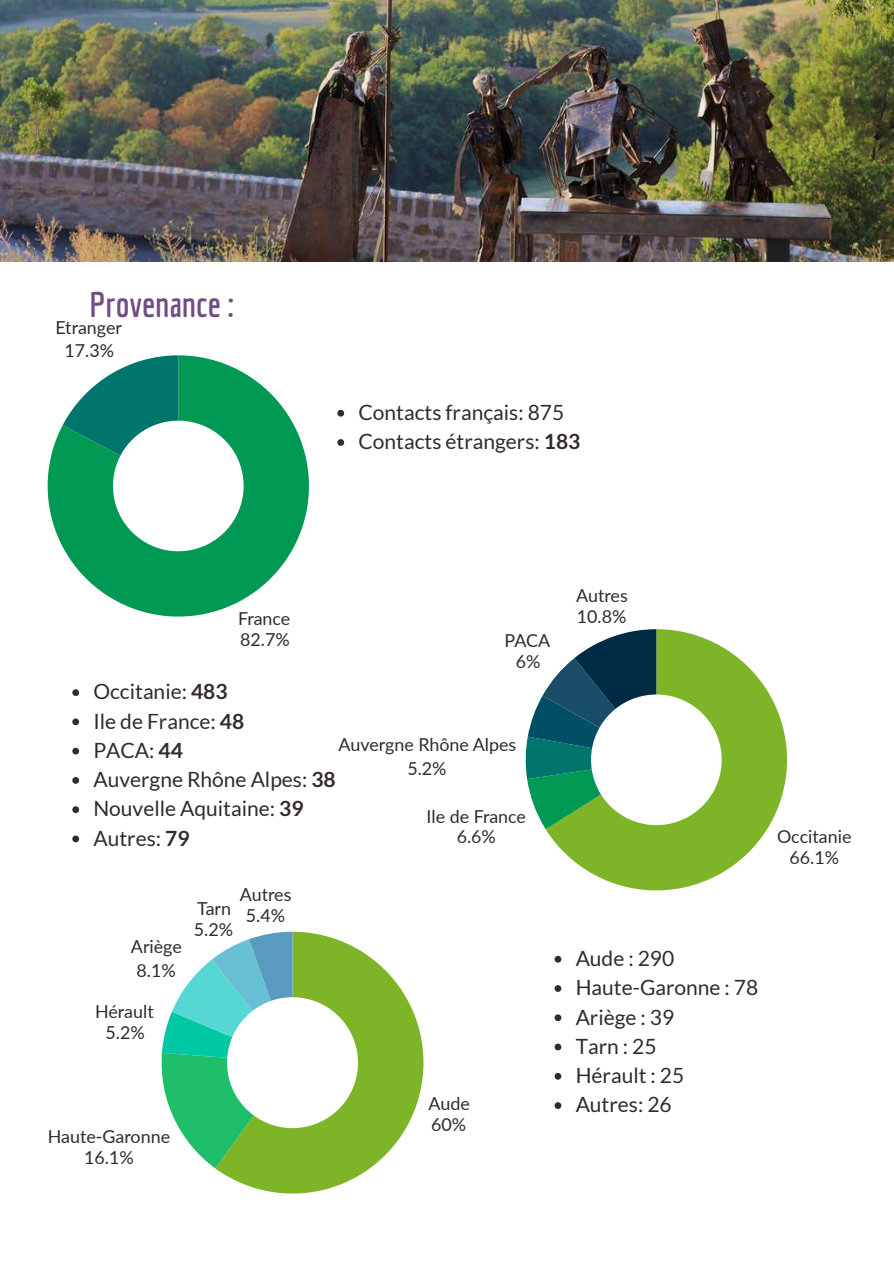
<style>
.page{position:relative;width:894px;height:1264px;background:#fff}
.page>*{position:absolute;margin:0;border:0;box-sizing:border-box;transform-origin:0 0}
.t1{font:700 34.5px "Economica";color:#704e85}
.t2{font:21px/29.2px "Lato";color:#322b29}
.t3{font:17.85px/20.7px "Lato";color:#322b29;text-align:center}
.s1{font-weight:700}
</style>
<div class="page">
<svg style="left:337px;top:410px;width:7px;height:6px"></svg>
<svg style="left:337px;top:439px;width:7px;height:7px"></svg>
<svg style="left:48px;top:355px;width:261px;height:261px;fill:#009954"></svg>
<svg style="left:63px;top:355px;width:115px;height:100px"></svg>
<img style="left:0;top:0;width:893px;height:261px">
<svg style="left:545px;top:629px;width:241px;height:261px;fill:#7eb528"></svg>
<svg style="left:525px;top:629px;width:131px;height:200px"></svg>
<svg style="left:72px;top:689px;width:7px;height:7px"></svg>
<svg style="left:72px;top:718px;width:7px;height:7px"></svg>
<svg style="left:72px;top:747px;width:7px;height:7px"></svg>
<svg style="left:72px;top:777px;width:7px;height:6px"></svg>
<svg style="left:72px;top:806px;width:7px;height:7px"></svg>
<svg style="left:72px;top:835px;width:7px;height:7px"></svg>
<svg style="left:215px;top:931px;width:208px;height:262px;fill:#7eb528"></svg>
<svg style="left:161px;top:931px;width:131px;height:237px"></svg>
<svg style="left:554px;top:955px;width:7px;height:7px"></svg>
<svg style="left:554px;top:985px;width:7px;height:6px"></svg>
<svg style="left:554px;top:1014px;width:7px;height:7px"></svg>
<svg style="left:554px;top:1043px;width:7px;height:7px"></svg>
<svg style="left:554px;top:1073px;width:7px;height:6px"></svg>
<svg style="left:554px;top:1102px;width:7px;height:6px"></svg>
<h1 class="t1" style="left:89px;top:284px;width:146px">Provenance :</h1>
<p class="t3" style="left:55px;top:315px;width:68px;line-height:23.9px">Etranger<br>17.3%</p>
<p class="t2" style="left:358px;top:397px;width:223px">Contacts français: 875<br>Contacts étrangers: <span class="s1">183</span></p>
<p class="t3" style="left:238px;top:607px;width:54px;text-align:left">France<br>82.7%</p>
<p class="t3" style="left:504px;top:630px;width:47px">PACA<br>6%</p>
<p class="t2" style="left:93px;top:676px;width:244px">Occitanie: <span class="s1">483<br></span>Ile de France: <span class="s1">48<br></span>PACA: <span class="s1">44<br></span>Auvergne Rhône Alpes: <span class="s1">38<br></span>Nouvelle Aquitaine: <span class="s1">39<br></span>Autres: <span class="s1">79</span></p>
<p class="t3" style="left:338px;top:732px;width:179px;line-height:23.9px">Auvergne Rhône Alpes<br>5.2%</p>
<p class="t3" style="left:426px;top:805px;width:101px">Ile de France<br>6.6%</p>
<p class="t3" style="left:131px;top:934px;width:52px;line-height:23.9px">Ariège<br>8.1%</p>
<p class="t3" style="left:95px;top:1001px;width:60px">Hérault<br>5.2%</p>
<p class="t3" style="left:240px;top:884px;width:53px">Autres<br>5.4%</p>
<p class="t3" style="left:194px;top:897px;width:41px;text-align:left">Tarn<br>5.2%</p>
<p class="t3" style="left:48px;top:1125px;width:124px">Haute-Garonne<br>16.1%</p>
<p class="t3" style="left:428px;top:1092px;width:43px;text-align:left">Aude<br>60%</p>
<p class="t3" style="left:576px;top:584px;width:53px;text-align:left">Autres<br>10.8%</p>
<p class="t3" style="left:776px;top:826px;width:76px">Occitanie<br>66.1%</p>
<p class="t2" style="left:575px;top:943px;width:184px">Aude : 290<br>Haute-Garonne : 78<br>Ariège : 39<br>Tarn : 25<br>Hérault : 25<br>Autres: 26</p>
</div>
